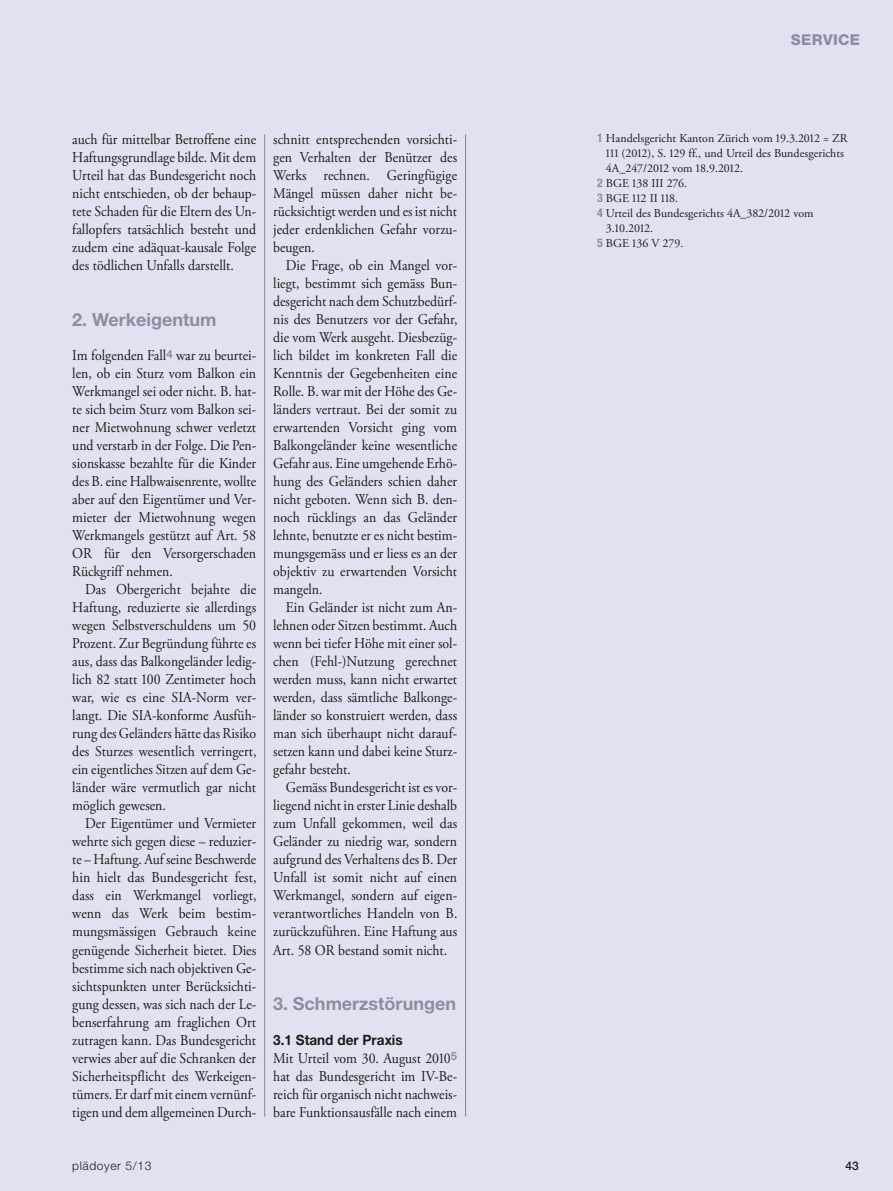
<style>
.page{position:relative;width:893px;height:1191px;background:#e0e3ef}
.page>*{position:absolute;margin:0;border:0;box-sizing:border-box;transform-origin:0 0}
.t1{font:700 18px "Helvetica Neue LT Std";color:#8b8ea2}
.t2{font:15px/18px "Adobe Garamond Pro";color:#1c1c1a;text-align:justify;scale:.92 1}
.t3{font:800 15px "Helvetica Neue LT Std";letter-spacing:.02em;color:#8b8ea2}
.t4{font:700 14.25px "Helvetica Neue LT Std";color:#1c1c1a;scale:.95 1}
.t5{font:12px "Adobe Garamond Pro";color:#1c1c1a}
.t6{font:300 12px "Helvetica Neue LT Std";letter-spacing:.05em;color:#1c1c1a}
.t7{font:500 12px "Helvetica Neue LT Std";color:#1c1c1a}
.s1{font-family:"Helvetica Neue LT Std";font-weight:700;font-stretch:condensed;color:#8b8ea2}
</style>
<div class="page">
<hr style="left:264px;top:134px;width:1px;height:982px;background:#878787">
<hr style="left:465px;top:134px;width:1px;height:982px;background:#878787">
<p class="t2" style="left:72px;top:132px;width:201px">auch für mittelbar Betroffene eine Haftungsgrundlage bilde. Mit dem Urteil hat das Bundesgericht noch nicht entschieden, ob der behaup&shy;tete Schaden für die Eltern des Un&shy;fallopfers tatsächlich besteht und zudem eine adäquat-kausale Folge des tödlichen Unfalls darstellt.</p>
<p class="t1" style="left:72px;top:313px;width:146px">2. Werkeigentum</p>
<p class="t2" style="left:72px;top:348px;width:201px">Im folgenden Fall<sup>4</sup> war zu beurtei&shy;len, ob ein Sturz vom Balkon ein Werkmangel sei oder nicht. B. hat&shy;te sich beim Sturz vom Balkon sei&shy;ner Mietwohnung schwer verletzt und verstarb in der Folge. Die Pen&shy;sionskasse bezahlte für die Kinder des B. eine Halbwaisenrente, wollte aber auf den Eigentümer und Ver&shy;mieter der Mietwohnung wegen Werkmangels gestützt auf Art. 58<br>OR für den Versorgerschaden Rückgriff nehmen.</p>
<p class="t2" style="left:72px;top:582px;width:202px;text-indent:13px">Das Obergericht bejahte die Haftung, reduzierte sie allerdings wegen Selbstverschuldens um 50<br>Prozent. Zur Begründung führte es aus, dass das Balkongeländer ledig&shy;lich 82 statt 100 Zentimeter hoch war, wie es eine SIA-Norm ver&shy;langt. Die SIA-konforme Ausfüh&shy;rung des Geländers hätte das Risiko des Sturzes wesentlich verringert, ein eigentliches Sitzen auf dem Ge&shy;länder wäre vermutlich gar nicht möglich gewesen.</p>
<p class="t2" style="left:72px;top:816px;width:202px;text-indent:13px">Der Eigentümer und Vermieter wehrte sich gegen diese – reduzier&shy;te – Haftung. Auf seine Beschwerde hin hielt das Bundesgericht fest, dass ein Werkmangel vorliegt, wenn das Werk beim bestim&shy;mungsmässigen Gebrauch keine genügende Sicherheit bietet. Dies bestimme sich nach objektiven Ge&shy;sichtspunkten unter Berücksichti&shy;gung dessen, was sich nach der Le&shy;benserfahrung am fraglichen Ort zutragen kann. Das Bundesgericht verwies aber auf die Schranken der Sicherheitspflicht des Werkeigen&shy;tümers. Er darf mit einem vernünf&shy;tigen und dem allgemeinen Durch-</p>
<p class="t2" style="left:273px;top:132px;width:201px">schnitt entsprechenden vorsichti&shy;gen Verhalten der Benützer des Werks rechnen. Geringfügige Mängel müssen daher nicht be&shy;rücksichtigt werden und es ist nicht jeder erdenklichen Gefahr vorzu&shy;beugen.</p>
<p class="t2" style="left:273px;top:258px;width:202px;text-indent:13px">Die Frage, ob ein Mangel vor&shy;liegt, bestimmt sich gemäss Bun&shy;desgericht nach dem Schutzbedürf&shy;nis des Benutzers vor der Gefahr, die vom Werk ausgeht. Diesbezüg&shy;lich bildet im konkreten Fall die Kenntnis der Gegebenheiten eine Rolle. B. war mit der Höhe des Ge&shy;länders vertraut. Bei der somit zu erwartenden Vorsicht ging vom Balkongeländer keine wesentliche Gefahr aus. Eine umgehende Erhö&shy;hung des Geländers schien daher nicht geboten. Wenn sich B. den&shy;noch rücklings an das Geländer lehnte, benutzte er es nicht bestim&shy;mungsgemäss und er liess es an der objektiv zu erwartenden Vorsicht mangeln.</p>
<p class="t2" style="left:273px;top:600px;width:201px;text-indent:13px">Ein Geländer ist nicht zum An&shy;lehnen oder Sitzen bestimmt. Auch wenn bei tiefer Höhe mit einer sol&shy;chen (Fehl-)Nutzung gerechnet werden muss, kann nicht erwartet werden, dass sämtliche Balkonge&shy;länder so konstruiert werden, dass man sich überhaupt nicht darauf&shy;setzen kann und dabei keine Sturz&shy;gefahr besteht.</p>
<p class="t2" style="left:273px;top:780px;width:202px;text-indent:13px">Gemäss Bundesgericht ist es vor&shy;liegend nicht in erster Linie deshalb zum Unfall gekommen, weil das Geländer zu niedrig war, sondern aufgrund des Verhaltens des B. Der Unfall ist somit nicht auf einen Werkmangel, sondern auf eigen&shy;verantwortliches Handeln von B. zurückzuführen. Eine Haftung aus Art. 58 OR bestand somit nicht.</p>
<p class="t1" style="left:273px;top:997px;width:184px">3. Schmerzstörungen</p>
<p class="t4" style="left:273px;top:1034px;width:138px">3.1 Stand der Praxis</p>
<p class="t2" style="left:273px;top:1050px;width:201px">Mit Urteil vom 30. August 2010<sup>5 </sup>hat das Bundesgericht im IV-Be&shy;reich für organisch nicht nachweis&shy;bare Funktionsausfälle nach einem</p>
<p class="t3" style="left:791px;top:34px;width:71px">SERVICE</p>
<p class="t5" style="left:597px;top:134px;width:252px"><span class="s1">1</span> Handelsgericht Kanton Zürich vom 19.3.2012 = ZR</p>
<p class="t5" style="left:606px;top:149px;width:240px">111 (2012), S. 129 ff., und Urteil des Bundesgerichts</p>
<p class="t5" style="left:606px;top:164px;width:139px">4A_247/2012 vom 18.9.2012.</p>
<p class="t5" style="left:597px;top:179px;width:92px"><span class="s1">2</span> BGE 138 III 276.</p>
<p class="t5" style="left:597px;top:194px;width:83px"><span class="s1">3</span> BGE 112 II 118.</p>
<p class="t5" style="left:597px;top:209px;width:218px"><span class="s1">4</span> Urteil des Bundesgerichts 4A_382/2012 vom</p>
<p class="t5" style="left:606px;top:224px;width:49px">3.10.2012.</p>
<p class="t5" style="left:597px;top:239px;width:88px"><span class="s1">5</span> BGE 136 V 279.</p>
<p class="t6" style="left:72px;top:1161px;width:81px">plädoyer 5/13</p>
<p class="t7" style="left:845px;top:1161px;width:15px">43</p>
</div>
